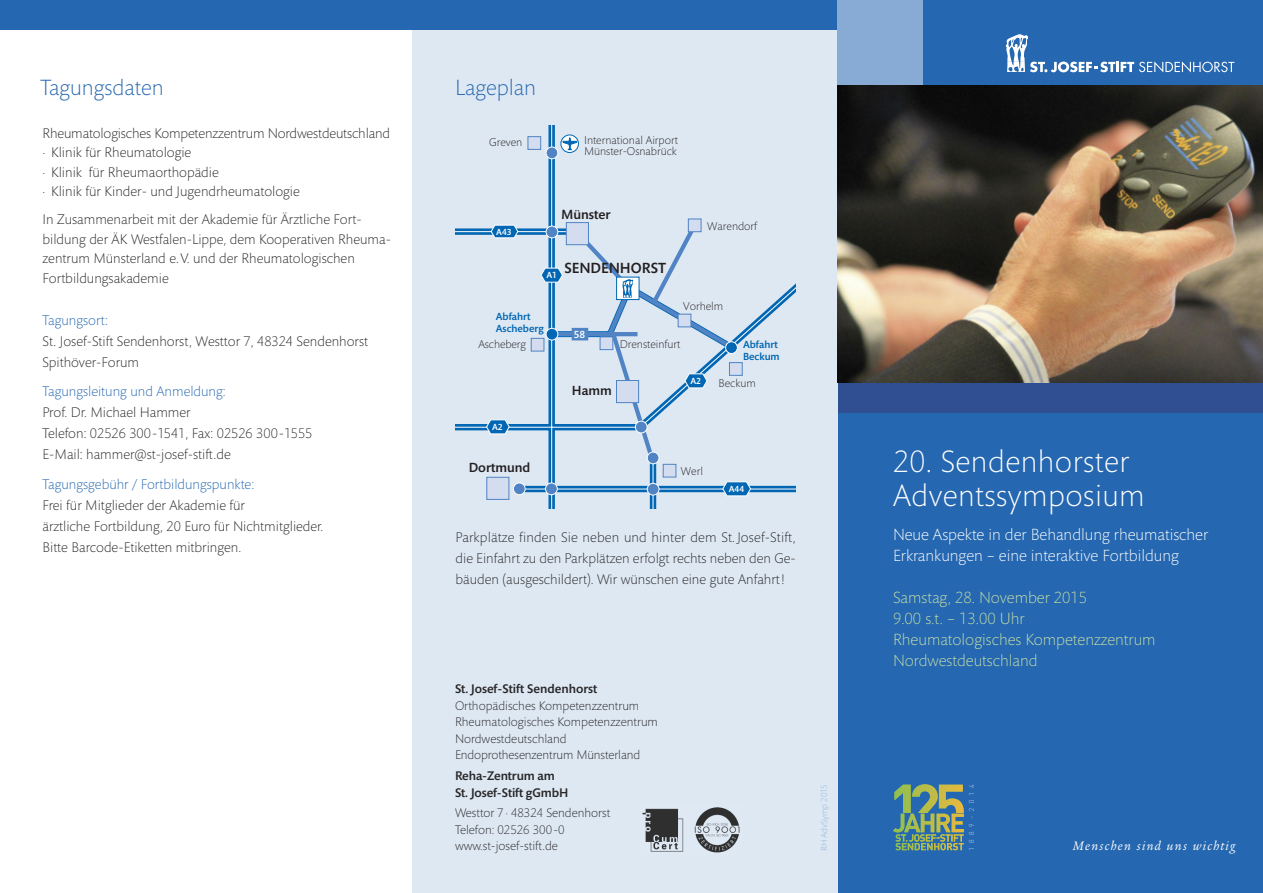
<style>
.page{position:relative;width:1263px;height:893px;background:#fff}
.page>*{position:absolute;margin:0;border:0;box-sizing:border-box;transform-origin:0 0}
.t1{font:300 31.5px/34.5px "Mundo Sans Pro";letter-spacing:.015em;color:#fff}
.t2{font:300 22.5px "Mundo Sans Pro";color:#2567b0}
.t3{font:300 16.5px/21px "Mundo Sans Pro";color:#c5dfa8}
.t4{font:300 16.5px/21px "Mundo Sans Pro";color:#fff}
.t5{font:500 15px "Mundo Sans Pro";color:#231f20}
.t6{font:300 14.25px/21px "Mundo Sans Pro";color:#272627}
.t7{font:300 14.25px "Mundo Sans Pro";color:#2567b0}
.t8{font:500 13.5px "Mundo Sans Pro";color:#231f20}
.t9{font:300 12.75px/16.5px "Mundo Sans Pro";color:#272627}
.t10{font:500 12.75px/16.5px "Mundo Sans Pro";letter-spacing:-.005em;color:#272627}
.t11{font:italic 12.75px "Legacy Serif EF";letter-spacing:.1em;color:#fff}
.t12{font:300 11.55px/11.6px "Mundo Sans Pro";color:#231f20}
.t13{font:500 10.5px/12px "Mundo Sans Pro";color:#0166b3}
.t14{font:500 10.5px "Mundo Sans Pro";color:#fff}
.t15{font:300 9px "Mundo Sans Pro";color:#92b3d7}
.t16{font:500 9px "Mundo Sans Pro";color:#fff}
</style>
<div class="page">
<div style="left:412px;top:0;width:426px;height:893px;background:#dee8f3"></div>
<div style="left:0;top:0;width:838px;height:30px;background:#2567b0"></div>
<div style="left:838px;top:0;width:425px;height:893px;background:#2567b0"></div>
<div style="left:838px;top:0;width:85px;height:85px;background:#87abd4"></div>
<div style="left:838px;top:383px;width:425px;height:29px;background:#304f93"></div>
<img style="left:838px;top:85px;width:425px;height:298px">
<svg style="left:1006px;top:34px;width:228px;height:39px"></svg>
<svg style="left:893px;top:784px;width:81px;height:66px"></svg>
<img style="left:642px;top:807px;width:98px;height:46px">
<svg style="left:455px;top:125px;width:340px;height:383px"></svg>
<svg style="left:486px;top:419px;width:24px;height:15px"></svg>
<svg style="left:540px;top:220px;width:201px;height:243px"></svg>
<div style="left:546px;top:147px;width:12px;height:12px;background:#5084c4;border-radius:50%"></div>
<div style="left:546px;top:147px;width:12px;height:12px;border:1px solid #fff;border-radius:50%"></div>
<hr style="left:653px;top:458px;width:1px;height:50px;background:#fff">
<hr style="left:455px;top:231px;width:111px;height:1px;background:#fff">
<hr style="left:518px;top:489px;width:277px;height:1px;background:#fff">
<div style="left:546px;top:226px;width:12px;height:12px;background:#5084c4;border-radius:50%"></div>
<div style="left:546px;top:226px;width:12px;height:12px;border:1px solid #fff;border-radius:50%"></div>
<svg style="left:490px;top:225px;width:29px;height:13px"></svg>
<div style="left:513px;top:483px;width:12px;height:12px;background:#5084c4;border-radius:50%"></div>
<div style="left:513px;top:483px;width:12px;height:12px;border:1px solid #fff;border-radius:50%"></div>
<div style="left:545px;top:483px;width:12px;height:12px;background:#5084c4;border-radius:50%"></div>
<div style="left:545px;top:483px;width:13px;height:12px;border:1px solid #fff;border-radius:50%"></div>
<div style="left:647px;top:452px;width:12px;height:12px;background:#5084c4;border-radius:50%"></div>
<div style="left:647px;top:452px;width:12px;height:12px;border:1px solid #fff;border-radius:50%"></div>
<svg style="left:722px;top:481px;width:29px;height:15px"></svg>
<div style="left:647px;top:483px;width:12px;height:12px;background:#5084c4;border-radius:50%"></div>
<div style="left:647px;top:483px;width:12px;height:12px;border:1px solid #fff;border-radius:50%"></div>
<div style="left:487px;top:477px;width:22px;height:22px;background:#d4ddef"></div>
<div style="left:486px;top:477px;width:23px;height:23px;border:1px solid #5084c4"></div>
<div style="left:616px;top:380px;width:23px;height:23px;background:#d4ddef"></div>
<div style="left:616px;top:380px;width:23px;height:23px;border:1px solid #5084c4"></div>
<div style="left:566px;top:223px;width:22px;height:22px;background:#d4ddef"></div>
<div style="left:566px;top:222px;width:23px;height:23px;border:1px solid #5084c4"></div>
<div style="left:561px;top:135px;width:18px;height:18px;border:1px solid #0166b3;border-radius:50%"></div>
<svg style="left:563px;top:137px;width:14px;height:13px"></svg>
<h2 class="t2" style="left:40px;top:79px;width:125px">Tagungsdaten</h2>
<h2 class="t2" style="left:455px;top:79px;width:82px">Lageplan</h2>
<p class="t6" style="left:43px;top:125px;width:349px;line-height:19.5px">Rheumatologisches Kompetenzzentrum Nordwestdeutschland · Klinik für Rheumatologie<br>· Klinik für Rheumaorthopädie<br>· Klinik für Kinder- und Jugendrheumatologie</p>
<p class="t6" style="left:43px;top:211px;width:350px;line-height:19.5px">In Zusammenarbeit mit der Akademie für Ärztliche Fort&shy;bildung der ÄK Westfalen-Lippe, dem Kooperativen Rheuma&shy;zentrum Münsterland e.V. und der Rheumatologischen Fortbildungsakademie</p>
<p class="t12" style="left:489px;top:138px;width:35px">Greven</p>
<p class="t16" style="left:496px;top:228px;width:17px">A43</p>
<p class="t12" style="left:584px;top:135px;width:95px">International Airport<br>Münster-Osnabrück</p>
<p class="t8" style="left:561px;top:209px;width:51px">Münster</p>
<p class="t16" style="left:546px;top:271px;width:12px">A1</p>
<p class="t5" style="left:564px;top:262px;width:103px">SENDENHORST</p>
<p class="t12" style="left:707px;top:221px;width:51px">Warendorf</p>
<p class="t12" style="left:683px;top:302px;width:42px">Vorhelm</p>
<p class="t7" style="left:43px;top:315px;width:67px">Tagungsort:</p>
<p class="t6" style="left:43px;top:332px;width:327px">St. Josef-Stift Sendenhorst, Westtor 7, 48324 Sendenhorst<br>Spithöver-Forum</p>
<p class="t7" style="left:43px;top:386px;width:185px">Tagungsleitung und Anmeldung:</p>
<p class="t6" style="left:43px;top:404px;width:271px">Prof. Dr. Michael Hammer<br>Telefon: 02526 300-1541, Fax: 02526 300-1555<br>E-Mail: hammer@st-josef-stift.de</p>
<p class="t7" style="left:43px;top:479px;width:213px">Tagungsgebühr / Fortbildungspunkte:</p>
<p class="t6" style="left:43px;top:496px;width:282px">Frei für Mitglieder der Akademie für<br>ärztliche Fortbildung, 20 Euro für Nichtmitglieder.<br>Bitte Barcode-Etiketten mitbringen.</p>
<p class="t13" style="left:496px;top:312px;width:50px">Abfahrt<br>Ascheberg</p>
<p class="t14" style="left:574px;top:330px;width:13px">58</p>
<p class="t12" style="left:478px;top:340px;width:49px">Ascheberg</p>
<p class="t12" style="left:620px;top:340px;width:62px">Drensteinfurt</p>
<p class="t8" style="left:572px;top:386px;width:42px">Hamm</p>
<p class="t16" style="left:690px;top:377px;width:12px">A2</p>
<p class="t16" style="left:492px;top:424px;width:12px">A2</p>
<p class="t8" style="left:469px;top:463px;width:63px">Dortmund</p>
<p class="t12" style="left:681px;top:466px;width:23px">Werl</p>
<p class="t13" style="left:743px;top:340px;width:38px">Abfahrt<br>Beckum</p>
<p class="t12" style="left:719px;top:379px;width:39px">Beckum</p>
<p class="t16" style="left:729px;top:485px;width:17px">A44</p>
<p class="t6" style="left:455px;top:528px;width:342px;text-align:justify">Parkplätze finden Sie neben und hinter dem St. Josef-Stift, die Einfahrt zu den Parkplätzen erfolgt rechts neben den Ge&shy;bäuden (ausgeschildert). Wir wünschen eine gute Anfahrt!</p>
<p class="t10" style="left:455px;top:682px;width:144px">St. Josef-Stift Sendenhorst</p>
<p class="t9" style="left:455px;top:699px;width:204px">Orthopädisches Kompetenzzentrum Rheumatologisches Kompetenzzentrum Nordwestdeutschland Endoprothesenzentrum Münsterland</p>
<p class="t10" style="left:455px;top:769px;width:115px">Reha-Zentrum am<br>St. Josef-Stift gGmbH</p>
<p class="t9" style="left:455px;top:806px;width:157px">Westtor 7· 48324 Sendenhorst<br>Telefon: 02526 300-0 www.st-josef-stift.de</p>
<p class="t15" style="left:821px;top:851px;width:69px;rotate:-90deg">RH AdvSymp 2015</p>
<h1 class="t1" style="left:893px;top:447px;width:253px">20. Sendenhorster<br>Adventssymposium</h1>
<p class="t4" style="left:893px;top:526px;width:317px">Neue Aspekte in der Behandlung rheumatischer<br>Erkrankungen – eine interaktive Fortbildung</p>
<p class="t3" style="left:893px;top:589px;width:264px">Samstag, 28. November 2015<br>9.00 s.t. – 13.00 Uhr<br>Rheumatologisches Kompetenzzentrum<br>Nordwestdeutschland</p>
<p class="t11" style="left:1073px;top:840px;width:164px">Menschen sind uns wichtig</p>
</div>
